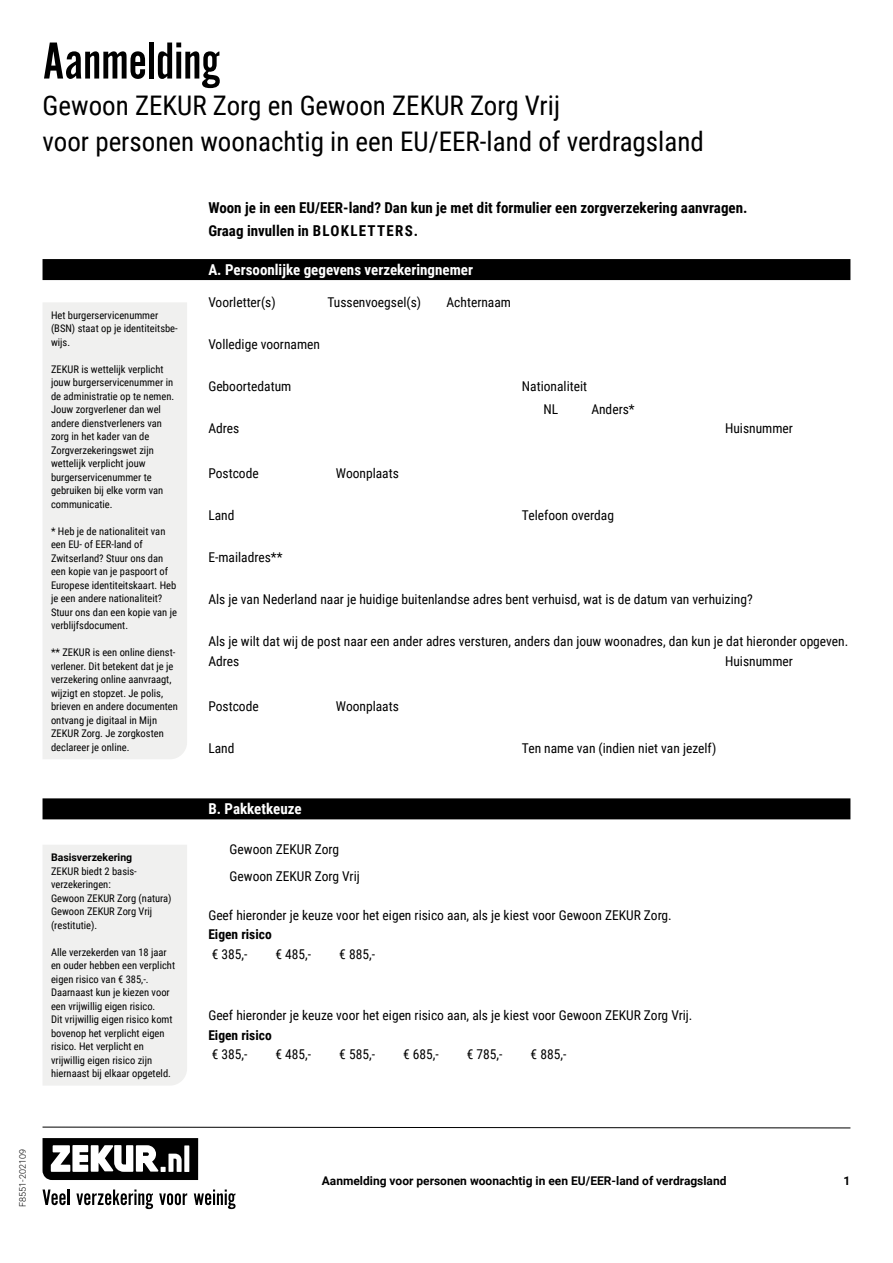
<style>
.page{position:relative;width:893px;height:1263px;background:#fff}
.page>*{position:absolute;margin:0;border:0;box-sizing:border-box;transform-origin:0 0}
.Titel_klein{font:54px "Alternate Gothic EF No Two";color:#000}
.Subtitel_klein{font:27px "Roboto Condensed";color:#000}
.Intro{font:700 15px "Roboto Condensed";color:#000}
.H2_Rubriek{font:700 15px "Roboto Condensed";color:#fff}
.plat___kader_plat{font:13.5px "Roboto Condensed";color:#000}
.plat_hokje{font:13.5px "Roboto Condensed";color:#000}
.H3_kop___kader_kop{font:700 13.5px "Roboto Condensed";color:#000}
.plat_veld{font:13.5px "Roboto Condensed";color:#000}
.t1{font:700 12px "Roboto";color:#000}
.Linkerkolom{font:10.5px/13.5px "Roboto Condensed";color:#000}
.Linkerkolom-2{font:700 10.5px "Roboto";color:#000}
.plat_veld-2{font:300 9px "Roboto";color:#000}
</style>
<div class="page">
<svg style="left:43px;top:1138px;width:155px;height:42px"></svg>
<svg style="left:43px;top:1189px;width:26px;height:16px"></svg>
<svg style="left:76px;top:1189px;width:77px;height:20px"></svg>
<svg style="left:159px;top:1193px;width:28px;height:12px"></svg>
<svg style="left:194px;top:1189px;width:42px;height:20px"></svg>
<svg style="left:42px;top:1127px;width:809px;height:1px"></svg>
<div style="left:43px;top:259px;width:807px;height:21px;background:#000"></div>
<div style="left:43px;top:798px;width:807px;height:21px;background:#000"></div>
<div style="left:43px;top:302px;width:144px;height:457px;background:#f0f0ef"></div>
<div style="left:43px;top:845px;width:144px;height:240px;background:#f0f0ef"></div>
<p class="Titel_klein" style="left:43px;top:33px;width:179px">Aanmelding</p>
<p class="Subtitel_klein" style="left:43px;top:86px;width:519px">Gewoon ZEKUR Zorg en Gewoon ZEKUR Zorg Vrij</p>
<p class="Subtitel_klein" style="left:43px;top:122px;width:663px">voor personen woonachtig in een EU/EER-land of verdragsland</p>
<p class="Linkerkolom" style="left:51px;top:308px;width:128px">Het burgerservicenummer (BSN) staat op je identiteitsbe&shy;wijs.</p>
<p class="Linkerkolom" style="left:51px;top:362px;width:125px">ZEKUR is wettelijk verplicht jouw burgerservicenummer in de administratie op te nemen.<br>Jouw zorgverlener dan wel andere dienstverleners van zorg in het kader van de<br>Zorgverzekeringswet zijn wettelijk verplicht jouw burgerservicenummer te gebruiken bij elke vorm van communicatie.</p>
<p class="Linkerkolom" style="left:51px;top:524px;width:127px">* Heb je de nationaliteit van een EU- of EER-land of<br>Zwitserland? Stuur ons dan een kopie van je paspoort of<br>Europese identiteitskaart. Heb je een andere nationaliteit?<br>Stuur ons dan een kopie van je verblijfsdocument.</p>
<p class="Linkerkolom" style="left:51px;top:645px;width:128px">** ZEKUR is een online dienst&shy;verlener. Dit betekent dat je je verzekering online aanvraagt, wijzigt en stopzet. Je polis, brieven en andere documenten ontvang je digitaal in Mijn<br>ZEKUR Zorg. Je zorgkosten declareer je online.</p>
<p class="Linkerkolom-2" style="left:51px;top:850px;width:83px">Basisverzekering</p>
<p class="Linkerkolom" style="left:51px;top:864px;width:87px">ZEKUR biedt 2 basis&shy;verzekeringen:</p>
<p class="Linkerkolom" style="left:51px;top:891px;width:122px">Gewoon ZEKUR Zorg (natura)</p>
<p class="Linkerkolom" style="left:51px;top:904px;width:103px">Gewoon ZEKUR Zorg Vrij (restitutie).</p>
<p class="Linkerkolom" style="left:51px;top:945px;width:126px">Alle verzekerden van 18 jaar en ouder hebben een verplicht eigen risico van € 385,-.<br>Daarnaast kun je kiezen voor een vrijwillig eigen risico.<br>Dit vrijwillig eigen risico komt bovenop het verplicht eigen risico. Het verplicht en vrijwillig eigen risico zijn hiernaast bij elkaar opgeteld.</p>
<p class="Intro" style="left:208px;top:197px;width:541px">Woon je in een EU/EER-land? Dan kun je met dit formulier een zorgverzekering aanvragen.</p>
<p class="Intro" style="left:208px;top:220px;width:211px">Graag invullen in BLOKLETTERS.</p>
<p class="H2_Rubriek" style="left:208px;top:259px;width:266px">A. Persoonlijke gegevens verzekeringnemer</p>
<p class="plat___kader_plat" style="left:208px;top:293px;width:69px">Voorletter(s)</p>
<p class="plat___kader_plat" style="left:327px;top:293px;width:95px">Tussenvoegsel(s)</p>
<p class="plat___kader_plat" style="left:446px;top:293px;width:66px">Achternaam</p>
<p class="plat___kader_plat" style="left:208px;top:335px;width:113px">Volledige voornamen</p>
<p class="plat___kader_plat" style="left:208px;top:377px;width:85px">Geboortedatum</p>
<p class="plat___kader_plat" style="left:522px;top:377px;width:67px">Nationaliteit</p>
<p class="plat_veld" style="left:543px;top:399px;width:16px">NL</p>
<p class="plat_veld" style="left:591px;top:399px;width:45px">Anders*</p>
<p class="plat___kader_plat" style="left:208px;top:419px;width:32px">Adres</p>
<p class="plat___kader_plat" style="left:725px;top:419px;width:69px">Huisnummer</p>
<p class="plat___kader_plat" style="left:208px;top:464px;width:52px">Postcode</p>
<p class="plat___kader_plat" style="left:336px;top:464px;width:64px">Woonplaats</p>
<p class="plat___kader_plat" style="left:208px;top:506px;width:28px">Land</p>
<p class="plat___kader_plat" style="left:522px;top:506px;width:94px">Telefoon overdag</p>
<p class="plat___kader_plat" style="left:208px;top:548px;width:76px">E-mailadres**</p>
<p class="plat___kader_plat" style="left:208px;top:590px;width:546px">Als je van Nederland naar je huidige buitenlandse adres bent verhuisd, wat is de datum van verhuizing?</p>
<p class="plat___kader_plat" style="left:208px;top:632px;width:641px">Als je wilt dat wij de post naar een ander adres versturen, anders dan jouw woonadres, dan kun je dat hieronder opgeven.</p>
<p class="plat___kader_plat" style="left:208px;top:651px;width:32px">Adres</p>
<p class="plat___kader_plat" style="left:725px;top:651px;width:69px">Huisnummer</p>
<p class="plat___kader_plat" style="left:208px;top:696px;width:52px">Postcode</p>
<p class="plat___kader_plat" style="left:336px;top:696px;width:64px">Woonplaats</p>
<p class="plat___kader_plat" style="left:208px;top:738px;width:28px">Land</p>
<p class="plat___kader_plat" style="left:522px;top:738px;width:196px">Ten name van (indien niet van jezelf)</p>
<p class="H2_Rubriek" style="left:208px;top:798px;width:95px">B. Pakketkeuze</p>
<p class="plat_hokje" style="left:230px;top:839px;width:111px">Gewoon ZEKUR Zorg</p>
<p class="plat_hokje" style="left:230px;top:866px;width:132px">Gewoon ZEKUR Zorg Vrij</p>
<p class="plat___kader_plat" style="left:208px;top:905px;width:465px">Geef hieronder je keuze voor het eigen risico aan, als je kiest voor Gewoon ZEKUR Zorg.</p>
<p class="H3_kop___kader_kop" style="left:208px;top:925px;width:65px">Eigen risico</p>
<p class="plat___kader_plat" style="left:212px;top:944px;width:37px">€ 385,-</p>
<p class="plat___kader_plat" style="left:276px;top:944px;width:37px">€ 485,-</p>
<p class="plat___kader_plat" style="left:339px;top:944px;width:37px">€ 885,-</p>
<p class="plat___kader_plat" style="left:208px;top:1006px;width:486px">Geef hieronder je keuze voor het eigen risico aan, als je kiest voor Gewoon ZEKUR Zorg Vrij.</p>
<p class="H3_kop___kader_kop" style="left:208px;top:1025px;width:65px">Eigen risico</p>
<p class="plat___kader_plat" style="left:212px;top:1044px;width:37px">€ 385,-</p>
<p class="plat___kader_plat" style="left:276px;top:1044px;width:37px">€ 485,-</p>
<p class="plat___kader_plat" style="left:339px;top:1044px;width:37px">€ 585,-</p>
<p class="plat___kader_plat" style="left:403px;top:1044px;width:37px">€ 685,-</p>
<p class="plat___kader_plat" style="left:467px;top:1044px;width:37px">€ 785,-</p>
<p class="plat___kader_plat" style="left:531px;top:1044px;width:37px">€ 885,-</p>
<p class="plat_veld-2" style="left:16px;top:1207px;width:59px;rotate:-90deg">F8551-202109</p>
<p class="t1" style="left:322px;top:1172px;width:406px">Aanmelding voor personen woonachtig in een EU/EER-land of verdragsland</p>
<p class="t1" style="left:844px;top:1172px;width:8px">1</p>
</div>
